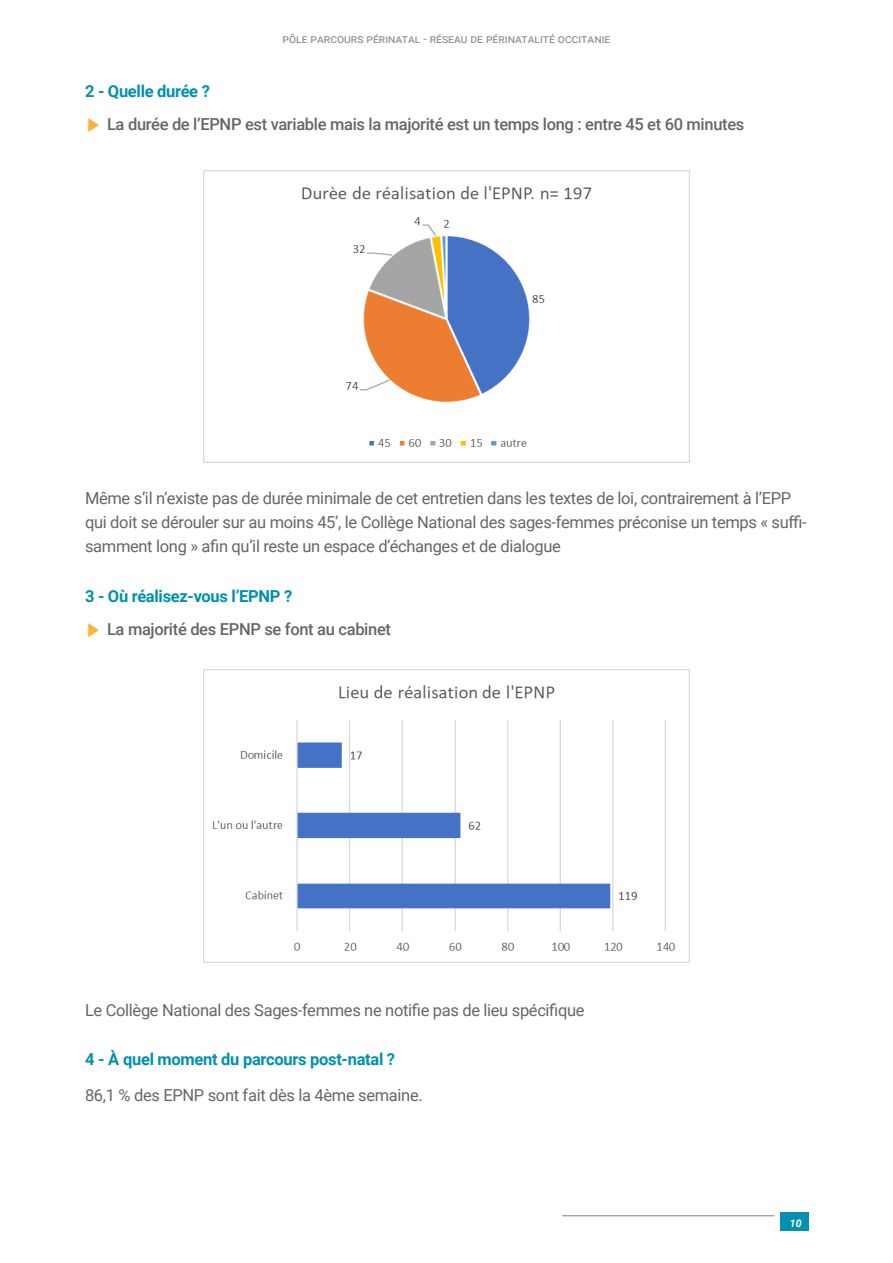
<style>
.page{position:relative;width:893px;height:1263px;background:#fff}
.page>*{position:absolute;margin:0;border:0;box-sizing:border-box;transform-origin:0 0}
.t1{font:16.5px/24px "Roboto";letter-spacing:-.02em;color:#666}
.t2{font:500 16.5px "Roboto";letter-spacing:-.02em;color:#666}
.t3{font:700 16.5px "Roboto";letter-spacing:-.02em;color:#0091ae}
.t4{font:12px "Roboto";color:#87898c}
.t5{font:italic 700 10.5px "Roboto";color:#fff}
.s1{font-family:"Malgun Gothic";font-weight:700;color:#fbb036}
</style>
<div class="page">
<img style="left:203px;top:170px;width:487px;height:292px">
<img style="left:203px;top:670px;width:487px;height:292px">
<div style="left:780px;top:1212px;width:28px;height:19px;background:#0491ae"></div>
<hr style="left:562px;top:1215px;width:212px;height:1px;background:#808285">
<p class="t4" style="left:283px;top:30px;width:329px">pôle parcours périnatal - réseau de périnatalité occitanie</p>
<p class="t3" style="left:85px;top:80px;width:126px">2 - Quelle durée ?</p>
<p class="t2" style="left:85px;top:113px;width:661px"><span class="s1">▶</span> La durée de l’EPNP est variable mais la majorité est un temps long : entre 45 et 60 minutes</p>
<p class="t1" style="left:85px;top:486px;width:723px">Même s’il n’existe pas de durée minimale de cet entretien dans les textes de loi, contrairement à l’EPP qui doit se dérouler sur au moins 45’, le Collège National des sages-femmes préconise un temps « suffi&shy;samment long » afin qu’il reste un espace d’échanges et de dialogue</p>
<p class="t3" style="left:85px;top:584px;width:209px">3 - Où réalisez-vous l’EPNP ?</p>
<p class="t2" style="left:85px;top:617px;width:307px"><span class="s1">▶</span> La majorité des EPNP se font au cabinet</p>
<p class="t1" style="left:85px;top:997px;width:501px">Le Collège National des Sages-femmes ne notifie pas de lieu spécifique</p>
<p class="t3" style="left:85px;top:1047px;width:312px">4 - À quel moment du parcours post-natal ?</p>
<p class="t1" style="left:85px;top:1082px;width:339px">86,1 % des EPNP sont fait dès la 4ème semaine.</p>
<p class="t5" style="left:790px;top:1216px;width:13px">10</p>
</div>
